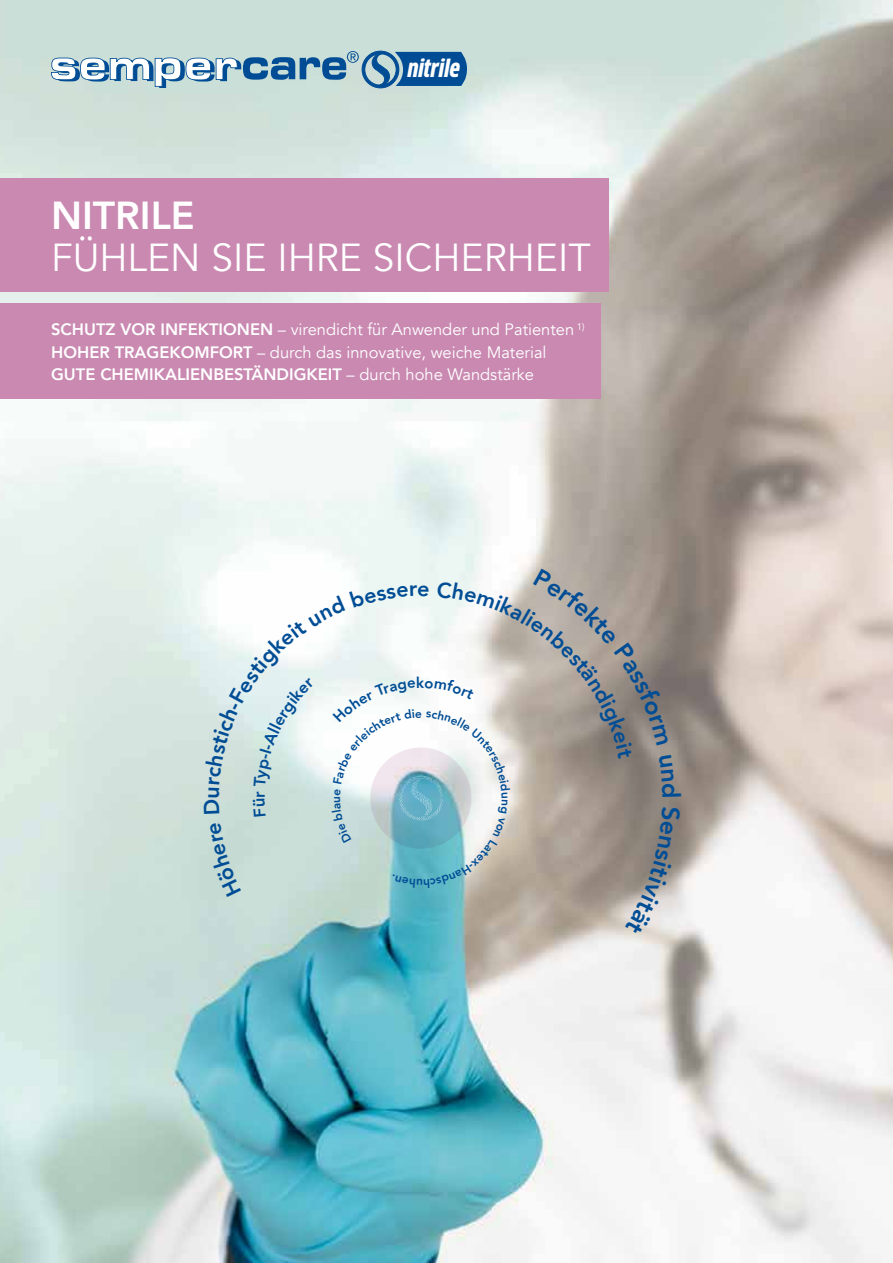
<style>
.page{position:relative;width:893px;height:1263px;background:#fff}
.page>*{position:absolute;margin:0;border:0;box-sizing:border-box;transform-origin:0 0}
.t1{font:39px "Avenir LT Com";color:#fff}
.t2{font:800 39px "Avenir LT Com";color:#fff}
.t3{font:italic 900 condensed 23.25px "Clan Pro";color:#fff}
.t4{font:800 21.6px "Avenir LT Com";color:#004d95}
.t5{font:16.5px/22.5px "Avenir LT Com";color:#fff}
.s1{font-weight:800}
</style>
<div class="page">
<img style="left:0;top:0;width:893px;height:1263px">
<div style="left:0;top:179px;width:608px;height:113px;background:#c989b1"></div>
<div style="left:0;top:304px;width:601px;height:95px;background:#c989b1"></div>
<svg style="left:51px;top:51px;width:416px;height:37px;background:#84abc3"></svg>
<svg style="left:203px;top:569px;width:478px;height:366px"></svg>
<h2 class="t3" style="left:406px;top:55px;width:58px">nitrile</h2>
<h1 class="t2" style="left:51px;top:193px;width:145px">NITRILE</h1>
<h1 class="t1" style="left:51px;top:235px;width:541px">FÜHLEN SIE IHRE SICHERHEIT</h1>
<p class="t5" style="left:51px;top:318px;width:535px"><span class="s1">SCHUTZ VOR INFEKTIONEN</span> – virendicht für Anwender und Patienten <sup>1)<br></sup><span class="s1">HOHER TRAGEKOMFORT</span> – durch das innovative, weiche Material<br><span class="s1">GUTE CHEMIKALIENBESTÄNDIGKEIT</span> – durch hohe Wandstärke</p>
<h3 class="t4" style="left:417px;top:576px;width:14px">e</h3>
</div>
